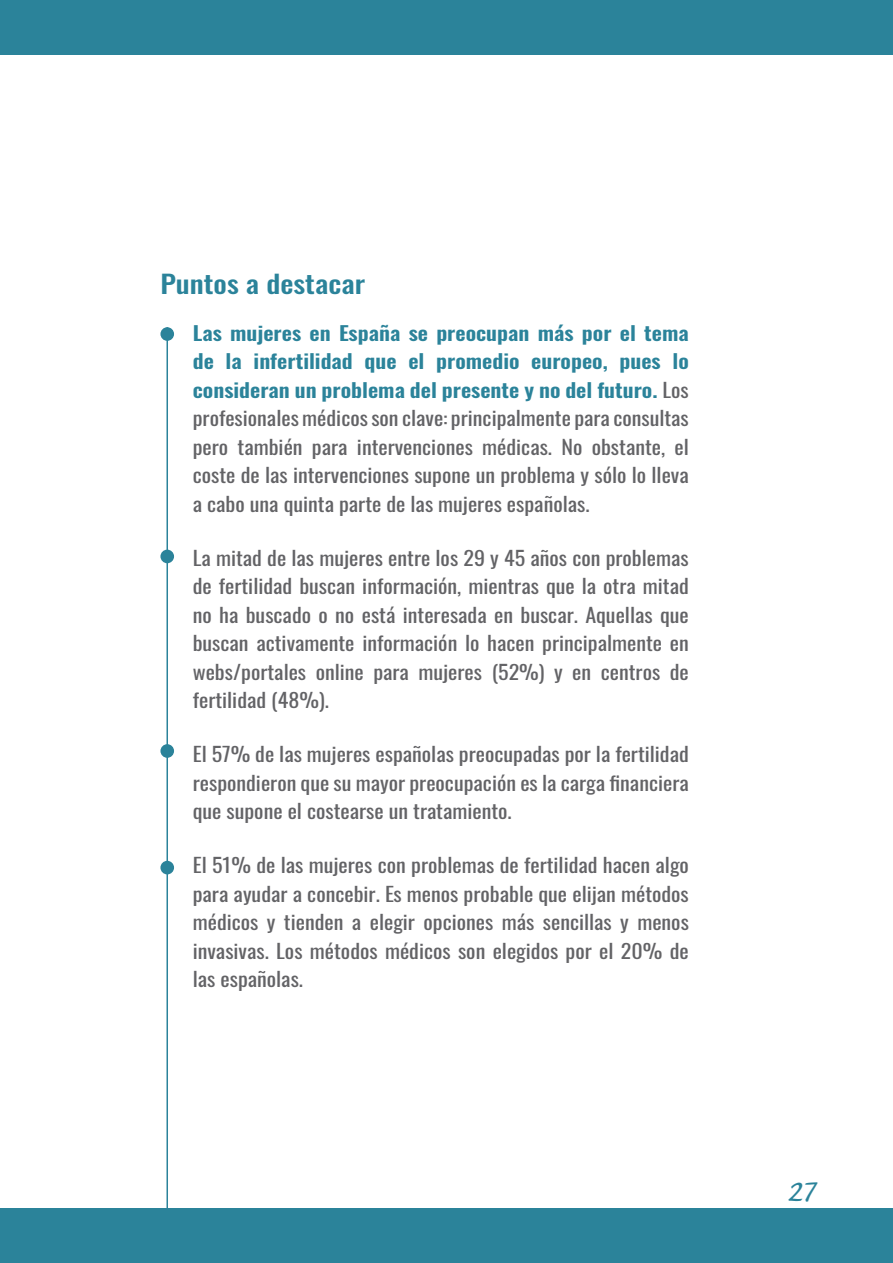
<style>
.page{position:relative;width:893px;height:1263px;background:#fff}
.page>*{position:absolute;margin:0;border:0;box-sizing:border-box;transform-origin:0 0}
.t1{font:39.9px "Caliban Std";color:#2b839a}
.t2{font:500 25.05px "Oswald";color:#2b839a;scale:1.18 1}
.t3{font:19.5px/28.5px "Oswald";color:#636366;text-align:justify;scale:1.13 1}
.s1{font-weight:600;color:#2b839a}
</style>
<div class="page">
<div style="left:0;top:1209px;width:893px;height:54px;background:#2b839a"></div>
<div style="left:0;top:0;width:893px;height:54px;background:#2b839a"></div>
<hr style="left:166px;top:327px;width:2px;height:936px;background:#2b839a">
<div style="left:160px;top:327px;width:14px;height:14px;background:#2b839a;border-radius:50%"></div>
<div style="left:160px;top:550px;width:14px;height:13px;background:#2b839a;border-radius:50%"></div>
<div style="left:160px;top:744px;width:14px;height:14px;background:#2b839a;border-radius:50%"></div>
<div style="left:160px;top:861px;width:14px;height:13px;background:#2b839a;border-radius:50%"></div>
<p class="t2" style="left:160px;top:270px;width:175px">Puntos a destacar</p>
<p class="t3" style="left:193px;top:316px;width:441px"><span class="s1">Las mujeres en España se preocupan más por el tema de la infertilidad que el promedio europeo, pues lo consideran un problema del presente y no del futuro.</span> Los profesionales médicos son clave: principalmente para consultas pero también para intervenciones médicas. No obstante, el coste de las intervenciones supone un problema y sólo lo lleva a cabo una quinta parte de las mujeres españolas.</p>
<p class="t3" style="left:193px;top:541px;width:441px">La mitad de las mujeres entre los 29 y 45 años con problemas de fertilidad buscan información, mientras que la otra mitad no ha buscado o no está interesada en buscar. Aquellas que buscan activamente información lo hacen principalmente en webs/portales online para mujeres (52%) y en centros de fertilidad (48%).</p>
<p class="t3" style="left:193px;top:738px;width:441px">El 57% de las mujeres españolas preocupadas por la fertilidad respondieron que su mayor preocupación es la carga financiera que supone el costearse un tratamiento.</p>
<p class="t3" style="left:193px;top:849px;width:441px">El 51% de las mujeres con problemas de fertilidad hacen algo para ayudar a concebir. Es menos probable que elijan métodos médicos y tienden a elegir opciones más sencillas y menos invasivas. Los métodos médicos son elegidos por el 20% de las españolas.</p>
<h1 class="t1" style="left:788px;top:1171px;width:27px">27</h1>
</div>
